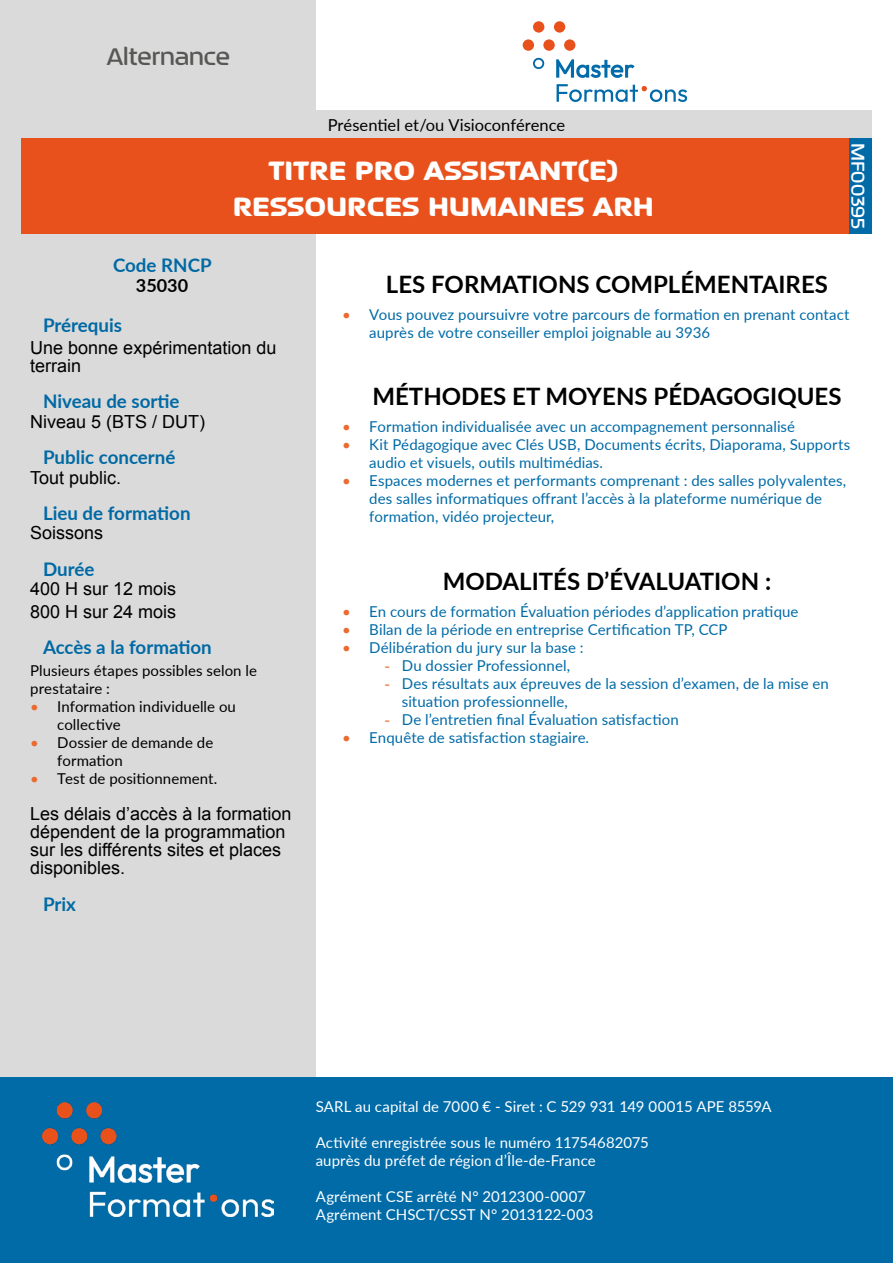
<style>
.page{position:relative;width:893px;height:1263px;background:#fff}
.page>*{position:absolute;margin:0;border:0;box-sizing:border-box;transform-origin:0 0}
.t1{font:800 30px/36px "September";color:#fff;text-align:center}
.t2{font:500 27px "September";color:#575755}
.t3{font:700 24px "Lato";color:#000}
.t4{font:500 21px "September";color:#fff}
.t5{font:700 18.75px "Lato";color:#0069a4}
.t6{font:18px/18px "Arial";color:#000}
.t7{font:700 18px "Lato";color:#000}
.t8{font:16.5px "Lato";color:#000}
.t9{font:15px/18px "Lato";letter-spacing:.005em;color:#016ba8}
.t10{font:15px/18px "Lato";letter-spacing:.005em;color:#fff}
.t11{font:15px/18px "Lato";letter-spacing:.005em;color:#000}
.s1{color:#eb6a30}
.s2{font-family:"Arial";color:#eb6a30}
</style>
<div class="page">
<div style="left:0;top:0;width:316px;height:1263px;background:#dadada"></div>
<div style="left:0;top:1077px;width:893px;height:186px;background:#016ba8"></div>
<svg style="left:556px;top:59px;width:78px;height:19px"></svg>
<svg style="left:557px;top:84px;width:130px;height:18px"></svg>
<div style="left:533px;top:21px;width:11px;height:12px;background:#e8511c;border-radius:50%"></div>
<div style="left:554px;top:21px;width:11px;height:12px;background:#e8511c;border-radius:50%"></div>
<div style="left:523px;top:39px;width:11px;height:12px;background:#e8511c;border-radius:50%"></div>
<div style="left:564px;top:39px;width:11px;height:12px;background:#e8511c;border-radius:50%"></div>
<div style="left:543px;top:39px;width:12px;height:12px;background:#e8511c;border-radius:50%"></div>
<svg style="left:533px;top:58px;width:11px;height:11px"></svg>
<img style="left:42px;top:1103px;width:231px;height:113px">
<div style="left:848px;top:138px;width:24px;height:96px;background:#016ba8"></div>
<div style="left:21px;top:138px;width:827px;height:96px;background:#e8511c"></div>
<div style="left:21px;top:111px;width:851px;height:27px;background:#dadada"></div>
<h2 class="t2" style="left:107px;top:40px;width:125px">Alternance</h2>
<p class="t8" style="left:328px;top:113px;width:239px">Présen琀椀el et/ou Visioconférence</p>
<h1 class="t1" style="left:233px;top:152px;width:423px">TITRE PRO ASSISTANT(E)<br>RESSOURCES HUMAINES ARH</h1>
<h3 class="t4" style="left:871px;top:143px;width:88px;rotate:90deg">MF00395</h3>
<p class="t5" style="left:113px;top:258px;width:100px">Code RNCP</p>
<p class="t7" style="left:136px;top:279px;width:54px">35030</p>
<p class="t5" style="left:43px;top:318px;width:81px">Prérequis</p>
<p class="t6" style="left:30px;top:340px;width:248px">Une bonne expérimentation du terrain</p>
<p class="t5" style="left:43px;top:388px;width:138px">Niveau de sor琀椀e</p>
<p class="t6" style="left:30px;top:414px;width:177px">Niveau 5 (BTS / DUT)</p>
<p class="t5" style="left:43px;top:450px;width:134px">Public concerné</p>
<p class="t6" style="left:30px;top:470px;width:93px">Tout public.</p>
<p class="t5" style="left:43px;top:499px;width:149px">Lieu de forma琀椀on</p>
<p class="t6" style="left:30px;top:526px;width:75px">Soissons</p>
<p class="t5" style="left:43px;top:562px;width:53px">Durée</p>
<p class="t6" style="left:30px;top:579px;width:148px;line-height:22.8px">400 H sur 12 mois<br>800 H sur 24 mois</p>
<p class="t5" style="left:43px;top:633px;width:170px">Accès a la forma琀椀on</p>
<p class="t11" style="left:30px;top:661px;width:228px">Plusieurs étapes possibles selon le prestataire :</p>
<p class="t11" style="left:57px;top:697px;width:180px;text-indent:-27px"><span class="s1">•</span> Informa琀椀on individuelle ou collec琀椀ve</p>
<p class="t11" style="left:57px;top:733px;width:158px;text-indent:-27px"><span class="s1">•</span> Dossier de demande de forma琀椀on</p>
<p class="t11" style="left:30px;top:769px;width:189px"><span class="s1">•</span> Test de posi琀椀onnement.</p>
<p class="t6" style="left:30px;top:807px;width:263px">Les délais d’accès à la formation dépendent de la programmation sur les différents sites et places disponibles.</p>
<p class="t5" style="left:43px;top:897px;width:34px">Prix</p>
<h3 class="t3" style="left:386px;top:270px;width:444px">LES FORMATIONS COMPLÉMENTAIRES</h3>
<p class="t9" style="left:369px;top:304px;width:482px;text-indent:-27px"><span class="s1">•</span> Vous pouvez poursuivre votre parcours de forma琀椀on en prenant contact auprès de votre conseiller emploi joignable au 3936</p>
<h3 class="t3" style="left:372px;top:383px;width:471px">MÉTHODES ET MOYENS PÉDAGOGIQUES</h3>
<p class="t9" style="left:342px;top:417px;width:454px"><span class="s1">•</span> Forma琀椀on individualisée avec un accompagnement personnalisé</p>
<p class="t9" style="left:369px;top:435px;width:482px;text-indent:-27px"><span class="s1">•</span> Kit Pédagogique avec Clés USB, Documents écrits, Diaporama, Supports audio et visuels, ou琀椀ls mul琀椀médias.</p>
<p class="t9" style="left:369px;top:471px;width:478px;text-indent:-27px"><span class="s1">•</span> Espaces modernes et performants comprenant : des salles polyvalentes, des salles informa琀椀ques o昀昀rant l’accès à la plateforme numérique de forma琀椀on, vidéo projecteur,</p>
<h3 class="t3" style="left:443px;top:568px;width:330px">MODALITÉS D’ÉVALUATION :</h3>
<p class="t9" style="left:342px;top:602px;width:458px"><span class="s1">•</span> En cours de forma琀椀on Évalua琀椀on périodes d’applica琀椀on pra琀椀que</p>
<p class="t9" style="left:342px;top:620px;width:387px"><span class="s1">•</span> Bilan de la période en entreprise Cer琀椀昀椀ca琀椀on TP, CCP</p>
<p class="t9" style="left:342px;top:638px;width:243px"><span class="s1">•</span> Délibéra琀椀on du jury sur la base :</p>
<p class="t9" style="left:385px;top:656px;width:187px"><span class="s2">-</span> Du dossier Professionnel,</p>
<p class="t9" style="left:402px;top:674px;width:429px;text-indent:-17px"><span class="s2">-</span> Des résultats aux épreuves de la session d’examen, de la mise en situa琀椀on professionnelle,</p>
<p class="t9" style="left:385px;top:710px;width:295px"><span class="s2">-</span> De l’entre琀椀en 昀椀nal Évalua琀椀on sa琀椀sfac琀椀on</p>
<p class="t9" style="left:342px;top:728px;width:248px"><span class="s1">•</span> Enquête de sa琀椀sfac琀椀on stagiaire.</p>
<p class="t10" style="left:316px;top:1098px;width:457px">SARL au capital de 7000 € - Siret : C 529 931 149 00015 APE 8559A</p>
<p class="t10" style="left:316px;top:1132px;width:334px">Ac琀椀vité enregistrée sous le numéro 11754682075 auprès du préfet de région d’Île-de-France</p>
<p class="t10" style="left:316px;top:1186px;width:279px">Agrément CSE arrêté N° 2012300-0007<br>Agrément CHSCT/CSST N° 2013122-003</p>
</div>
